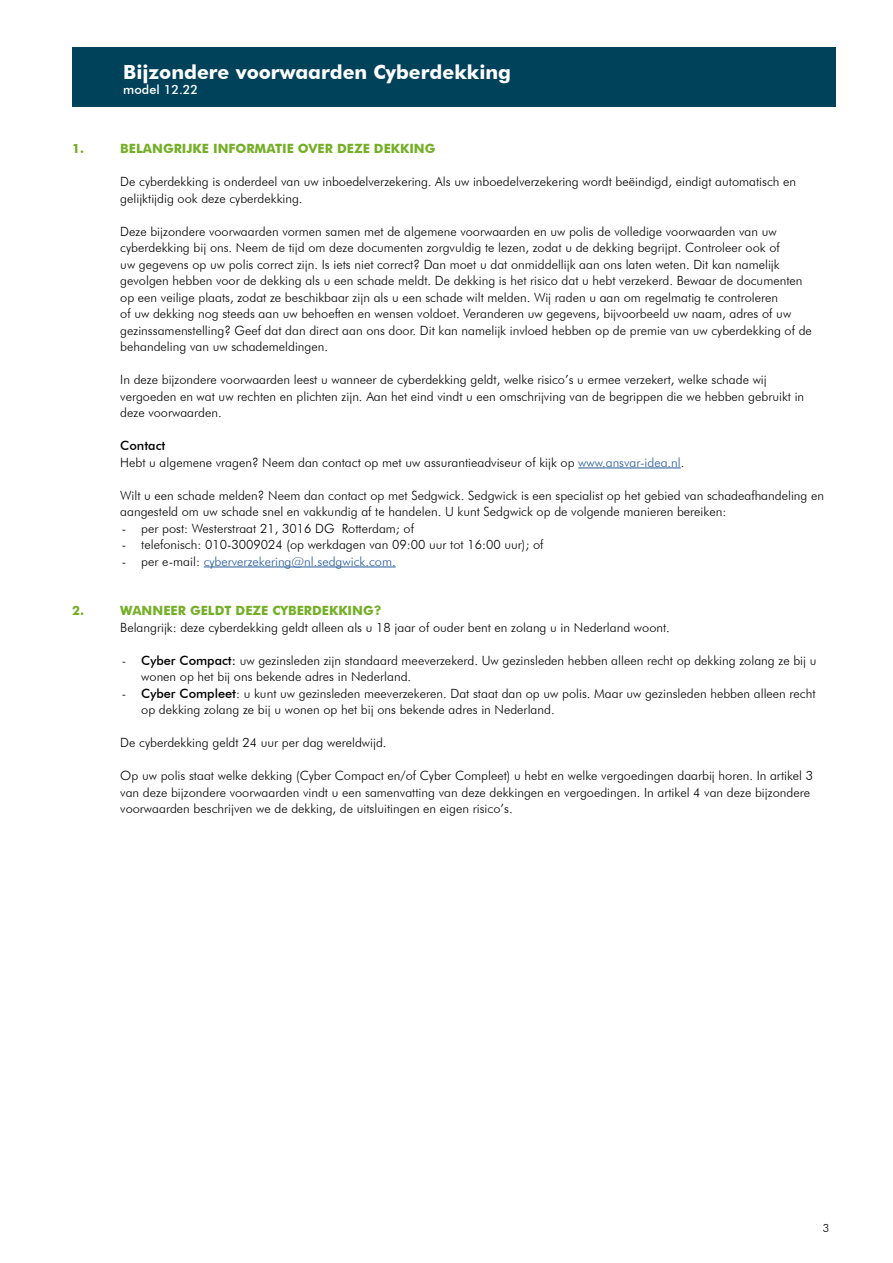
<style>
.page{position:relative;width:893px;height:1263px;background:#fff}
.page>*{position:absolute;margin:0;border:0;box-sizing:border-box;transform-origin:0 0}
.t1{font:700 19.5px "Futura BT";color:#fff}
.t2{font:300 12.75px/16.5px "Futura BT";color:#000}
.t3{font:700 12.75px "Futura BT";color:#74af27}
.t4{font:300 12.75px "Futura BT";color:#275b9b}
.t5{font:500 12.75px "Futura BT";color:#fff}
.t6{font:300 11.25px "Futura BT";color:#000}
.s1{font-weight:500}
.s2{color:#275b9b}
.s3{color:#000}
</style>
<div class="page">
<hr style="left:578px;top:468px;width:103px;height:1px;background:#275b9b">
<hr style="left:204px;top:567px;width:192px;height:1px;background:#275b9b">
<div style="left:72px;top:48px;width:764px;height:59px;background:#004259"></div>
<h1 class="t1" style="left:123px;top:60px;width:389px">Bijzondere voorwaarden Cyberdekking</h1>
<p class="t5" style="left:123px;top:82px;width:77px">model 12.22</p>
<p class="t3" style="left:72px;top:141px;width:13px">1.</p>
<p class="t3" style="left:120px;top:141px;width:317px">BELANGRIJKE INFORMATIE OVER DEZE DEKKING</p>
<p class="t2" style="left:120px;top:173px;width:677px">De cyberdekking is onderdeel van uw inboedelverzekering. Als uw inboedelverzekering wordt beëindigd, eindigt automatisch en gelijktijdig ook deze cyberdekking.</p>
<p class="t2" style="left:120px;top:223px;width:693px">Deze bijzondere voorwaarden vormen samen met de algemene voorwaarden en uw polis de volledige voorwaarden van uw cyberdekking bij ons. Neem de tijd om deze documenten zorgvuldig te lezen, zodat u de dekking begrijpt. Controleer ook of<br>uw gegevens op uw polis correct zijn. Is iets niet correct? Dan moet u dat onmiddellijk aan ons laten weten. Dit kan namelijk gevolgen hebben voor de dekking als u een schade meldt. De dekking is het risico dat u hebt verzekerd. Bewaar de documenten op een veilige plaats, zodat ze beschikbaar zijn als u een schade wilt melden. Wij raden u aan om regelmatig te controleren<br>of uw dekking nog steeds aan uw behoeften en wensen voldoet. Veranderen uw gegevens, bijvoorbeeld uw naam, adres of uw gezinssamenstelling? Geef dat dan direct aan ons door. Dit kan namelijk invloed hebben op de premie van uw cyberdekking of de behandeling van uw schademeldingen.</p>
<p class="t2" style="left:120px;top:371px;width:685px">In deze bijzondere voorwaarden leest u wanneer de cyberdekking geldt, welke risico’s u ermee verzekert, welke schade wij vergoeden en wat uw rechten en plichten zijn. Aan het eind vindt u een omschrijving van de begrippen die we hebben gebruikt in deze voorwaarden.</p>
<p class="t2" style="left:120px;top:437px;width:566px"><span class="s1">Contact<br></span>Hebt u algemene vragen? Neem dan contact op met uw assurantieadviseur of kijk op <span class="s2">www.ansvar-idea.nl</span>.</p>
<p class="t2" style="left:120px;top:487px;width:705px">Wilt u een schade melden? Neem dan contact op met Sedgwick. Sedgwick is een specialist op het gebied van schadeafhandeling en aangesteld om uw schade snel en vakkundig af te handelen. U kunt Sedgwick op de volgende manieren bereiken:</p>
<p class="t2" style="left:122px;top:520px;width:294px">- per post: Westerstraat 21, 3016 DG Rotterdam; of</p>
<p class="t2" style="left:122px;top:536px;width:423px">- telefonisch: 010-3009024 (op werkdagen van 09:00 uur tot 16:00 uur); of</p>
<p class="t4" style="left:122px;top:553px;width:275px"><span class="s3">- per e-mail:</span> cyberverzekering@nl.sedgwick.com.</p>
<p class="t3" style="left:72px;top:603px;width:13px">2.</p>
<p class="t3" style="left:120px;top:603px;width:263px">WANNEER GELDT DEZE CYBERDEKKING?</p>
<p class="t2" style="left:120px;top:619px;width:551px">Belangrijk: deze cyberdekking geldt alleen als u 18 jaar of ouder bent en zolang u in Nederland woont.</p>
<p class="t2" style="left:141px;top:652px;width:677px;text-indent:-19px">- <span class="s1">Cyber Compact:</span> uw gezinsleden zijn standaard meeverzekerd. Uw gezinsleden hebben alleen recht op dekking zolang ze bij u wonen op het bij ons bekende adres in Nederland.</p>
<p class="t2" style="left:141px;top:685px;width:676px;text-indent:-19px">- <span class="s1">Cyber Compleet</span>: u kunt uw gezinsleden meeverzekeren. Dat staat dan op uw polis. Maar uw gezinsleden hebben alleen recht op dekking zolang ze bij u wonen op het bij ons bekende adres in Nederland.</p>
<p class="t2" style="left:120px;top:734px;width:268px">De cyberdekking geldt 24 uur per dag wereldwijd.</p>
<p class="t2" style="left:120px;top:767px;width:694px">Op uw polis staat welke dekking (Cyber Compact en/of Cyber Compleet) u hebt en welke vergoedingen daarbij horen. In artikel 3 van deze bijzondere voorwaarden vindt u een samenvatting van deze dekkingen en vergoedingen. In artikel 4 van deze bijzondere voorwaarden beschrijven we de dekking, de uitsluitingen en eigen risico’s.</p>
<p class="t6" style="left:823px;top:1221px;width:8px">3</p>
</div>
